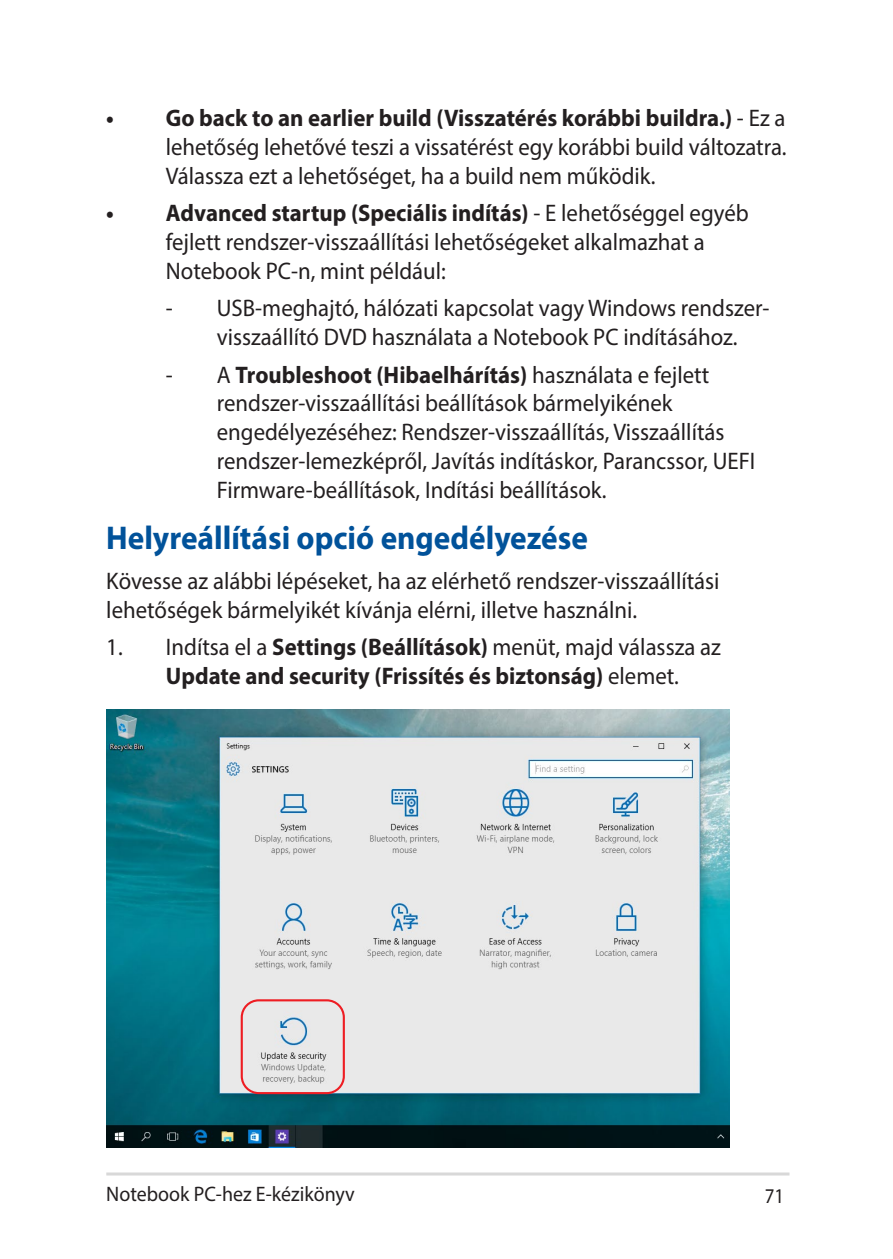
<style>
.page{position:relative;width:893px;height:1259px;background:#fff}
.page>*{position:absolute;margin:0;border:0;box-sizing:border-box;transform-origin:0 0}
.t1{font:700 33px "Myriad Pro";color:#01529a;scale:.95 1}
.t2{font:24px/28.8px "Myriad Pro";color:#231f20;scale:.95 1}
.t3{font:700 24px/28.8px "Myriad Pro";color:#231f20;scale:.95 1}
.t4{font:21px "Myriad Pro";color:#231f20;scale:.95 1}
.t5{font:21px "Myriad Pro";color:#231f20;scale:.9 1}
.s1{font-weight:700}
.s2{font-weight:400}
</style>
<div class="page">
<hr style="left:106px;top:1172px;width:683px;height:3px;background:#d8d8d8">
<img style="left:106px;top:710px;width:624px;height:437px">
<div style="left:241px;top:999px;width:104px;height:95px;border:2px solid #ee1d23;border-radius:17px"></div>
<p class="t2" style="left:166px;top:104px;width:655px;text-align:justify;text-indent:-60px"><span class="s1">• Go back to an earlier build (Visszatérés korábbi buildra.)</span> - Ez a lehetőség lehetővé teszi a vissatérést egy korábbi build változatra.<br>Válassza ezt a lehetőséget, ha a build nem működik.</p>
<p class="t2" style="left:166px;top:199px;width:615px;text-indent:-60px"><span class="s1">• Advanced startup (Speciális indítás)</span> - E lehetőséggel egyéb fejlett rendszer-visszaállítási lehetőségeket alkalmazhat a<br>Notebook PC-n, mint például:</p>
<p class="t2" style="left:217px;top:293px;width:583px;text-indent:-51px">- USB-meghajtó, hálózati kapcsolat vagy Windows rendszer&shy;visszaállító DVD használata a Notebook PC indításához.</p>
<p class="t2" style="left:217px;top:360px;width:568px;text-indent:-51px">- A <span class="s1">Troubleshoot (Hibaelhárítás)</span> használata e fejlett rendszer-visszaállítási beállítások bármelyikének engedélyezéséhez: Rendszer-visszaállítás, Visszaállítás rendszer-lemezképről, Javítás indításkor, Parancssor, UEFI Firmware-beállítások, Indítási beállítások.</p>
<h1 class="t1" style="left:106px;top:516px;width:509px">Helyreállítási opció engedélyezése</h1>
<p class="t2" style="left:106px;top:566px;width:647px">Kövesse az alábbi lépéseket, ha az elérhető rendszer-visszaállítási lehetőségek bármelyikét kívánja elérni, illetve használni.</p>
<p class="t3" style="left:166px;top:632px;width:586px;text-indent:-60px"><span class="s2">1. Indítsa el a</span> Settings (Beállítások) <span class="s2">menüt, majd válassza az<br></span>Update and security (Frissítés és biztonság) <span class="s2">elemet.</span></p>
<p class="t4" style="left:106px;top:1180px;width:263px">Notebook PC-hez E-kézikönyv</p>
<p class="t5" style="left:765px;top:1182px;width:23px">71</p>
</div>
